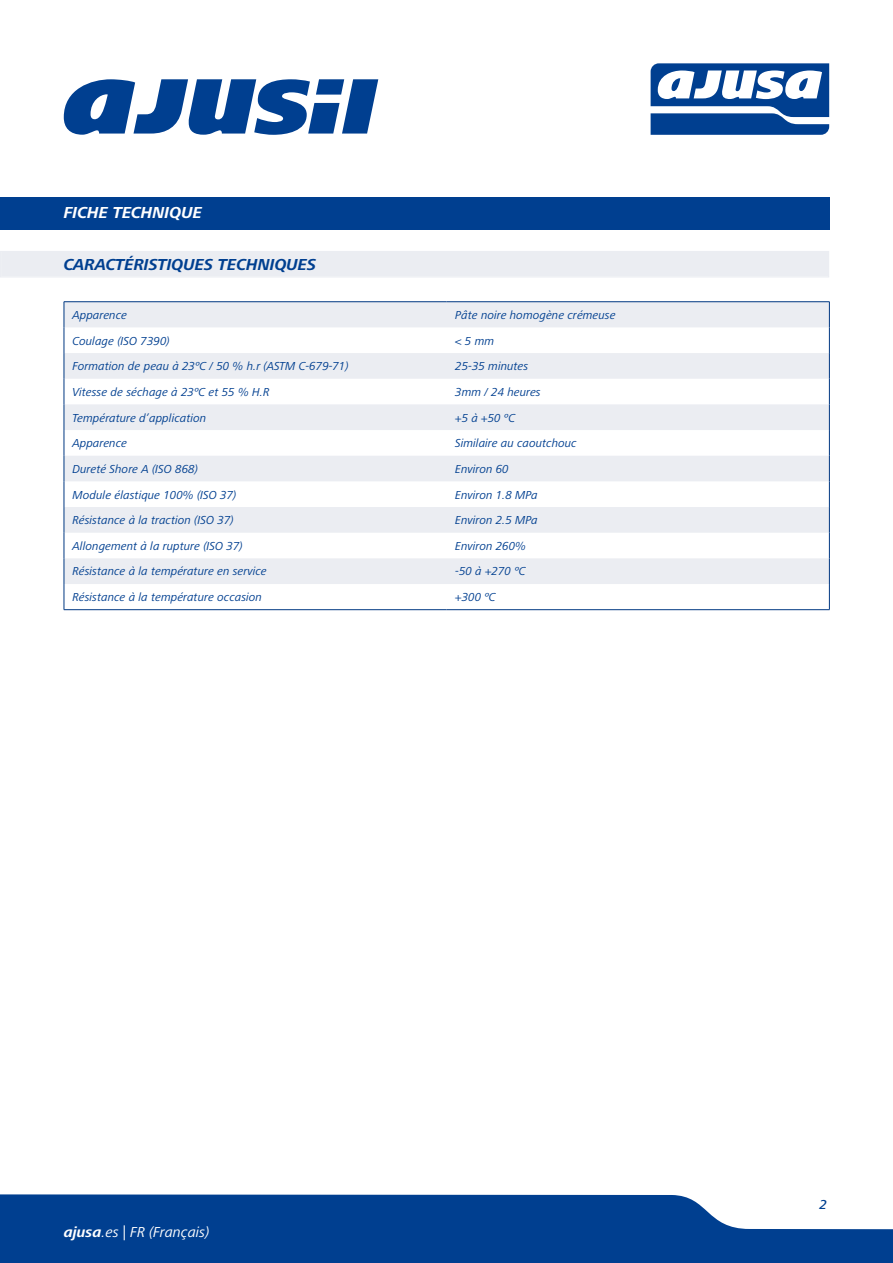
<style>
.page{position:relative;width:893px;height:1263px;background:#fff}
.page>*{position:absolute;margin:0;border:0;box-sizing:border-box;transform-origin:0 0}
.t1{font:italic 700 16.5px "Frutiger Next LT";color:#003f90}
.t2{font:italic 700 16.5px "Frutiger Next LT";color:#fff}
.t3{font:italic 15px "Frutiger Next LT";color:#fff}
.t4{font:italic 500 13.5px "Frutiger Next LT";color:#003f90}
.t5{font:italic 12px "Frutiger Next LT";color:#003f90}
.s1{font-weight:700}
</style>
<div class="page">
<svg style="left:0;top:1194px;width:893px;height:69px;background:#1c549c"></svg>
<div style="left:0;top:197px;width:829px;height:33px;background:#003f90"></div>
<svg style="left:651px;top:63px;width:178px;height:72px"></svg>
<svg style="left:64px;top:79px;width:314px;height:56px"></svg>
<div style="left:0;top:251px;width:829px;height:26px;background:#ebedf2"></div>
<svg style="left:65px;top:302px;width:764px;height:282px;fill:#ebedf2"></svg>
<hr style="left:64px;top:301px;width:383px;height:1px;background:#003882">
<hr style="left:447px;top:301px;width:383px;height:1px;background:#003882">
<svg style="left:64px;top:302px;width:1px;height:307px"></svg>
<svg style="left:829px;top:302px;width:1px;height:307px"></svg>
<hr style="left:64px;top:609px;width:383px;height:1px;background:#003882">
<hr style="left:447px;top:609px;width:383px;height:1px;background:#003882">
<h1 class="t2" style="left:64px;top:204px;width:140px">FICHE TECHNIQUE</h1>
<h1 class="t1" style="left:64px;top:255px;width:254px">CARACTÉRISTIQUES TECHNIQUES</h1>
<p class="t5" style="left:72px;top:308px;width:56px">Apparence</p>
<p class="t5" style="left:455px;top:308px;width:162px">Pâte noire homogène crémeuse</p>
<p class="t5" style="left:72px;top:334px;width:99px">Coulage (ISO 7390)</p>
<p class="t5" style="left:455px;top:334px;width:40px">&lt; 5 mm</p>
<p class="t5" style="left:72px;top:360px;width:278px">Formation de peau à 23ºC / 50 % h.r (ASTM C-679-71)</p>
<p class="t5" style="left:455px;top:360px;width:75px">25-35 minutes</p>
<p class="t5" style="left:72px;top:385px;width:198px">Vitesse de séchage à 23ºC et 55 % H.R</p>
<p class="t5" style="left:455px;top:385px;width:87px">3mm / 24 heures</p>
<p class="t5" style="left:72px;top:411px;width:135px">Température d’application</p>
<p class="t5" style="left:455px;top:411px;width:61px">+5 à +50 ºC</p>
<p class="t5" style="left:72px;top:437px;width:56px">Apparence</p>
<p class="t5" style="left:455px;top:437px;width:123px">Similaire au caoutchouc</p>
<p class="t5" style="left:72px;top:462px;width:127px">Dureté Shore A (ISO 868)</p>
<p class="t5" style="left:455px;top:462px;width:55px">Environ 60</p>
<p class="t5" style="left:72px;top:488px;width:166px">Module élastique 100% (ISO 37)</p>
<p class="t5" style="left:455px;top:488px;width:84px">Environ 1.8 MPa</p>
<p class="t5" style="left:72px;top:514px;width:163px">Résistance à la traction (ISO 37)</p>
<p class="t5" style="left:455px;top:514px;width:84px">Environ 2.5 MPa</p>
<p class="t5" style="left:72px;top:539px;width:172px">Allongement à la rupture (ISO 37)</p>
<p class="t5" style="left:455px;top:539px;width:72px">Environ 260%</p>
<p class="t5" style="left:72px;top:565px;width:196px">Résistance à la température en service</p>
<p class="t5" style="left:455px;top:565px;width:72px">-50 à +270 ºC</p>
<p class="t5" style="left:72px;top:590px;width:191px">Résistance à la température occasion</p>
<p class="t5" style="left:455px;top:590px;width:42px">+300 ºC</p>
<p class="t3" style="left:64px;top:1223px;width:147px"><span class="s1">ajusa</span>.es | FR (Français)</p>
<p class="t4" style="left:820px;top:1197px;width:9px">2</p>
</div>
